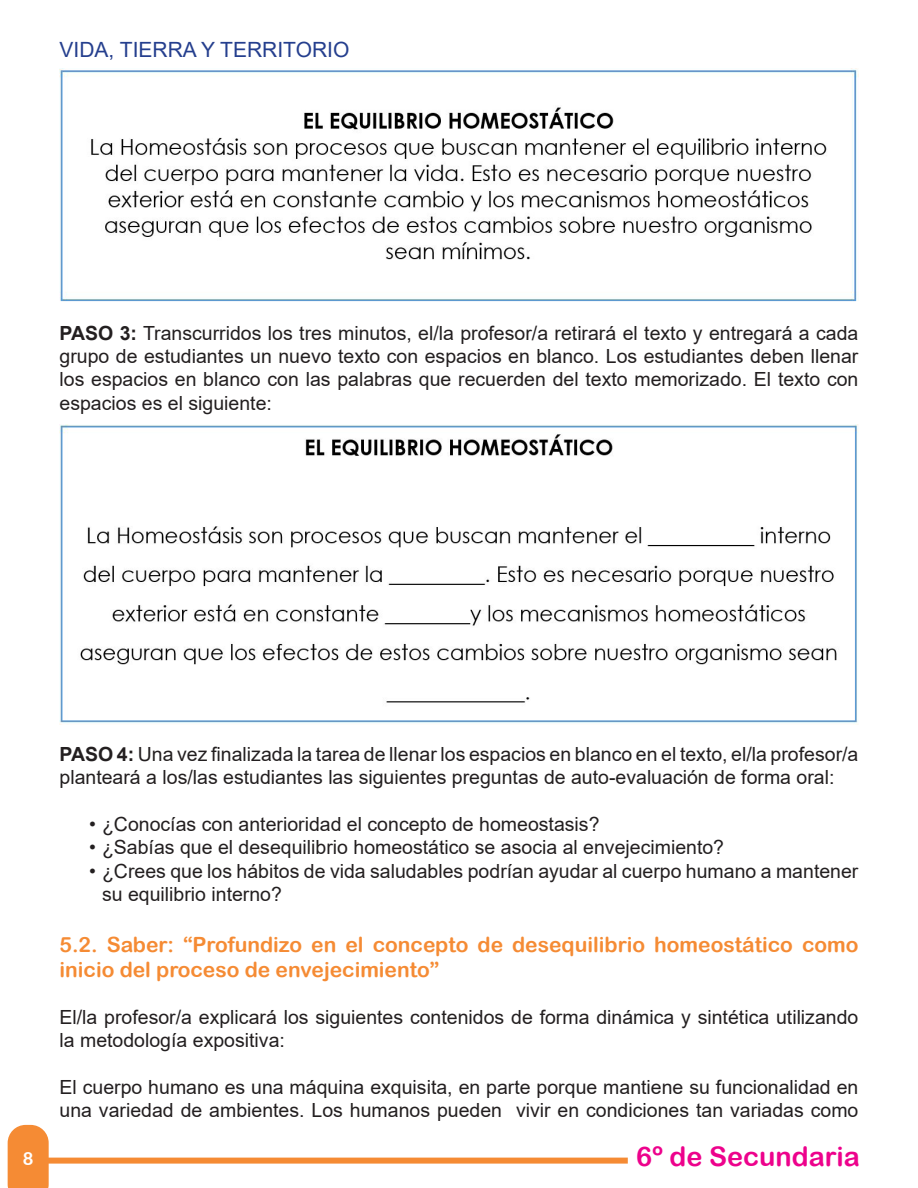
<style>
.page{position:relative;width:918px;height:1188px;background:#fff}
.page>*{position:absolute;margin:0;border:0;box-sizing:border-box;transform-origin:0 0}
.t1{font:27px "Arial Rounded MT Bold";color:#ed028c}
.t2{font:21px/25.2px "Arial Rounded MT Bold";color:#f58b34}
.t3{font:21px "Arial";color:#253f8e}
.t4{font:19.5px/23.4px "Arial";color:#231f20}
.t5{font:18px "Arial Rounded MT Bold";color:#fff}
.s1{font-weight:700}
</style>
<div class="page">
<svg style="left:8px;top:1125px;width:41px;height:63px;background:#f59240"></svg>
<div style="left:26px;top:1158px;width:602px;height:6px;background:#f58b34"></div>
<img style="left:60px;top:68px;width:797px;height:234px">
<img style="left:60px;top:425px;width:798px;height:300px">
<p class="t3" style="left:60px;top:35px;width:291px">VIDA, TIERRA Y TERRITORIO</p>
<p class="t4" style="left:60px;top:321px;width:800px;text-align:justify"><span class="s1">PASO 3:</span> Transcurridos los tres minutos, el/la profesor/a retirará el texto y entregará a cada grupo de estudiantes un nuevo texto con espacios en blanco. Los estudiantes deben llenar los espacios en blanco con las palabras que recuerden del texto memorizado. El texto con espacios es el siguiente:</p>
<p class="t4" style="left:60px;top:742px;width:800px"><span class="s1">PASO 4:</span> Una vez finalizada la tarea de llenar los espacios en blanco en el texto, el/la profesor/a planteará a los/las estudiantes las siguientes preguntas de auto-evaluación de forma oral:</p>
<p class="t4" style="left:89px;top:812px;width:512px">• ¿Conocías con anterioridad el concepto de homeostasis?</p>
<p class="t4" style="left:89px;top:836px;width:636px">• ¿Sabías que el desequilibrio homeostático se asocia al envejecimiento?</p>
<p class="t4" style="left:102px;top:859px;width:758px;text-indent:-13px">• ¿Crees que los hábitos de vida saludables podrían ayudar al cuerpo humano a mantener su equilibrio interno?</p>
<p class="t2" style="left:60px;top:931px;width:800px">5.2. Saber: “Profundizo en el concepto de desequilibrio homeostático como inicio del proceso de envejecimiento”</p>
<p class="t4" style="left:60px;top:1005px;width:800px">El/la profesor/a explicará los siguientes contenidos de forma dinámica y sintética utilizando la metodología expositiva:</p>
<p class="t4" style="left:60px;top:1075px;width:800px">El cuerpo humano es una máquina exquisita, en parte porque mantiene su funcionalidad en una variedad de ambientes. Los humanos pueden vivir en condiciones tan variadas como</p>
<p class="t5" style="left:23px;top:1148px;width:12px">8</p>
<h1 class="t1" style="left:636px;top:1141px;width:225px">6º de Secundaria</h1>
</div>
